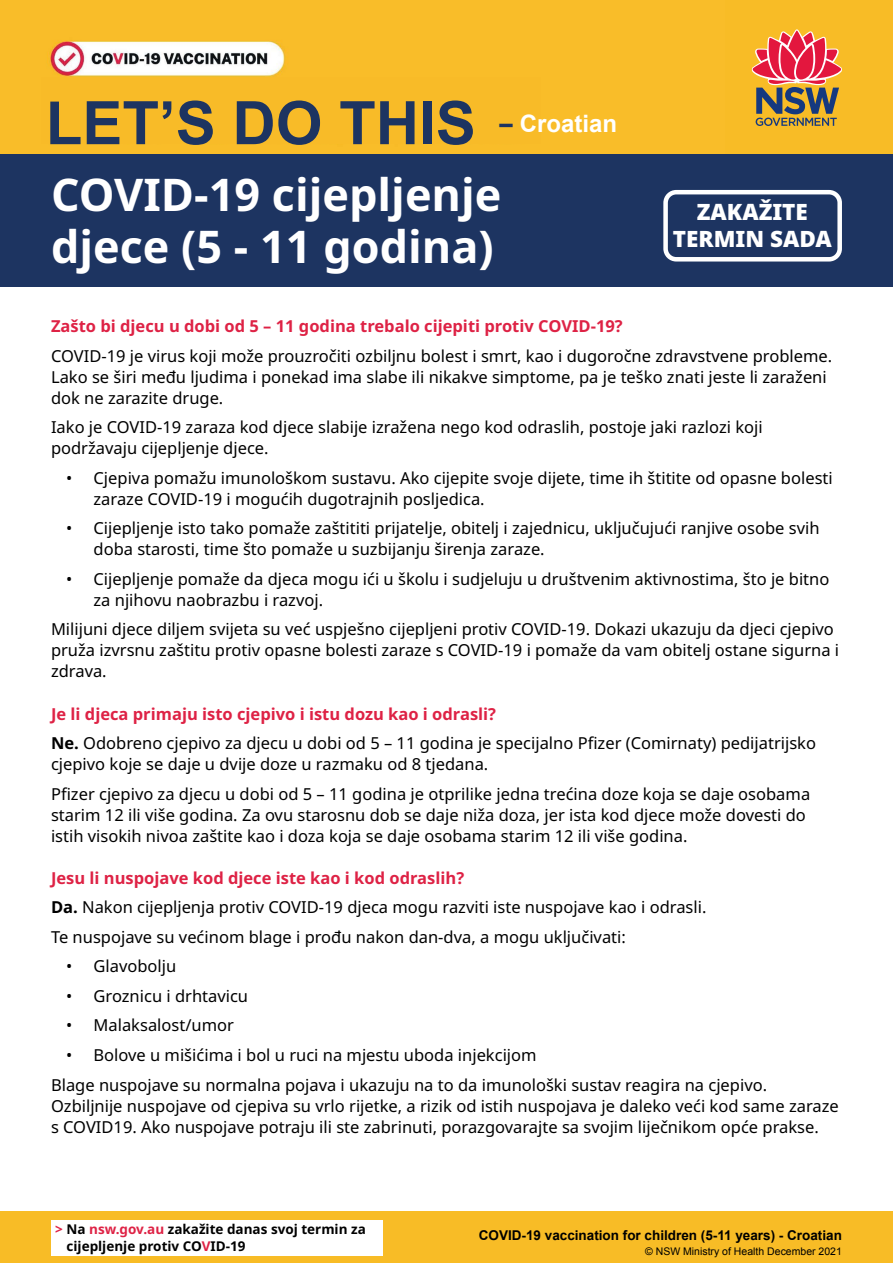
<style>
.page{position:relative;width:893px;height:1263px;background:#fff}
.page>*{position:absolute;margin:0;border:0;box-sizing:border-box;transform-origin:0 0}
.t1{font:700 60px "Arial";color:#1d3461}
.Head1{font:700 45px/52.5px "Noto Sans";color:#fff}
.t2{font:700 24px "Arial";color:#fff}
.BookNow{font:900 22.5px/27px "Noto Sans";color:#fff;text-align:center}
.Body_txt{font:16.5px/21px "Noto Sans";color:#000}
.Subhead{font:700 16.5px "Noto Sans";color:#de2245}
.t3{font:700 13.5px/16.2px "Noto Sans";color:#000}
.t4{font:700 13.5px "Arial";color:#000}
.t5{font:10.5px "Arial";color:#000}
.s1{color:#1d3461}
.s2{font-weight:700}
.s3{color:#de2245}
</style>
<div class="page">
<div style="left:0;top:0;width:893px;height:157px;background:#f8bc26"></div>
<img style="left:49px;top:40px;width:236px;height:37px">
<div style="left:0;top:1211px;width:893px;height:52px;background:#f8bc26"></div>
<div style="left:51px;top:1220px;width:331px;height:35px;background:#fff"></div>
<svg style="left:752px;top:29px;width:90px;height:97px"></svg>
<div style="left:0;top:154px;width:893px;height:133px;background:#1d3461"></div>
<div style="left:663px;top:190px;width:179px;height:71px;border:4px solid #fff;border-radius:11px"></div>
<p class="t1" style="left:46px;top:84px;width:432px">LET’S DO THIS</p>
<p class="t2" style="left:500px;top:107px;width:119px"><span class="s1">–</span> Croatian</p>
<p class="Head1" style="left:51px;top:169px;width:452px">COVID-19 cijepljenje djece (5 - 11 godina)</p>
<p class="BookNow" style="left:673px;top:199px;width:160px">ZAKAŽITE<br>TERMIN SADA</p>
<p class="Subhead" style="left:51px;top:315px;width:573px">Zašto bi djecu u dobi od 5 – 11 godina trebalo cijepiti protiv COVID-19?</p>
<p class="Body_txt" style="left:51px;top:346px;width:783px">COVID-19 je virus koji može prouzročiti ozbiljnu bolest i smrt, kao i dugoročne zdravstvene probleme.<br>Lako se širi među ljudima i ponekad ima slabe ili nikakve simptome, pa je teško znati jeste li zaraženi dok ne zarazite druge.</p>
<p class="Body_txt" style="left:51px;top:417px;width:713px">Iako je COVID-19 zaraza kod djece slabije izražena nego kod odraslih, postoje jaki razlozi koji podržavaju cijepljenje djece.</p>
<p class="Body_txt" style="left:94px;top:468px;width:741px;text-indent:-27px">• Cjepiva pomažu imunološkom sustavu. Ako cijepite svoje dijete, time ih štitite od opasne bolesti zaraze COVID-19 i mogućih dugotrajnih posljedica.</p>
<p class="Body_txt" style="left:94px;top:518px;width:728px;text-indent:-27px">• Cijepljenje isto tako pomaže zaštititi prijatelje, obitelj i zajednicu, uključujući ranjive osobe svih doba starosti, time što pomaže u suzbijanju širenja zaraze.</p>
<p class="Body_txt" style="left:94px;top:569px;width:737px;text-indent:-27px">• Cijepljenje pomaže da djeca mogu ići u školu i sudjeluju u društvenim aktivnostima, što je bitno za njihovu naobrazbu i razvoj.</p>
<p class="Body_txt" style="left:51px;top:619px;width:790px">Milijuni djece diljem svijeta su već uspješno cijepljeni protiv COVID-19. Dokazi ukazuju da djeci cjepivo pruža izvrsnu zaštitu protiv opasne bolesti zaraze s COVID-19 i pomaže da vam obitelj ostane sigurna i zdrava.</p>
<p class="Subhead" style="left:51px;top:702px;width:447px">Je li djeca primaju isto cjepivo i istu dozu kao i odrasli?</p>
<p class="Body_txt" style="left:51px;top:733px;width:766px"><span class="s2">Ne.</span> Odobreno cjepivo za djecu u dobi od 5 – 11 godina je specijalno Pfizer (Comirnaty) pedijatrijsko cjepivo koje se daje u dvije doze u razmaku od 8 tjedana.</p>
<p class="Body_txt" style="left:51px;top:783px;width:761px">Pfizer cjepivo za djecu u dobi od 5 – 11 godina je otprilike jedna trećina doze koja se daje osobama starim 12 ili više godina. Za ovu starosnu dob se daje niža doza, jer ista kod djece može dovesti do istih visokih nivoa zaštite kao i doza koja se daje osobama starim 12 ili više godina.</p>
<p class="Subhead" style="left:51px;top:866px;width:415px">Jesu li nuspojave kod djece iste kao i kod odraslih?</p>
<p class="Body_txt" style="left:51px;top:897px;width:657px"><span class="s2">Da.</span> Nakon cijepljenja protiv COVID-19 djeca mogu razviti iste nuspojave kao i odrasli.</p>
<p class="Body_txt" style="left:51px;top:927px;width:576px">Te nuspojave su većinom blage i prođu nakon dan-dva, a mogu uključivati:</p>
<p class="Body_txt" style="left:66px;top:956px;width:112px">• Glavobolju</p>
<p class="Body_txt" style="left:66px;top:986px;width:184px">• Groznicu i drhtavicu</p>
<p class="Body_txt" style="left:66px;top:1015px;width:169px">• Malaksalost/umor</p>
<p class="Body_txt" style="left:66px;top:1045px;width:472px">• Bolove u mišićima i bol u ruci na mjestu uboda injekcijom</p>
<p class="Body_txt" style="left:51px;top:1074px;width:789px">Blage nuspojave su normalna pojava i ukazuju na to da imunološki sustav reagira na cjepivo.<br>Ozbiljnije nuspojave od cjepiva su vrlo rijetke, a rizik od istih nuspojava je daleko veći kod same zaraze s COVID19. Ako nuspojave potraju ili ste zabrinuti, porazgovarajte sa svojim liječnikom opće prakse.</p>
<p class="t3" style="left:67px;top:1222px;width:301px;text-indent:-11px"><span class="s3">&gt;</span> Na <span class="s3">nsw.gov.au</span> zakažite danas svoj termin za cijepljenje protiv CO<span class="s3">V</span>ID-19</p>
<p class="t4" style="left:479px;top:1226px;width:365px">COVID-19 vaccination for children (5-11 years) - Croatian</p>
<p class="t5" style="left:645px;top:1244px;width:198px">© NSW Ministry of Health December 2021</p>
</div>
